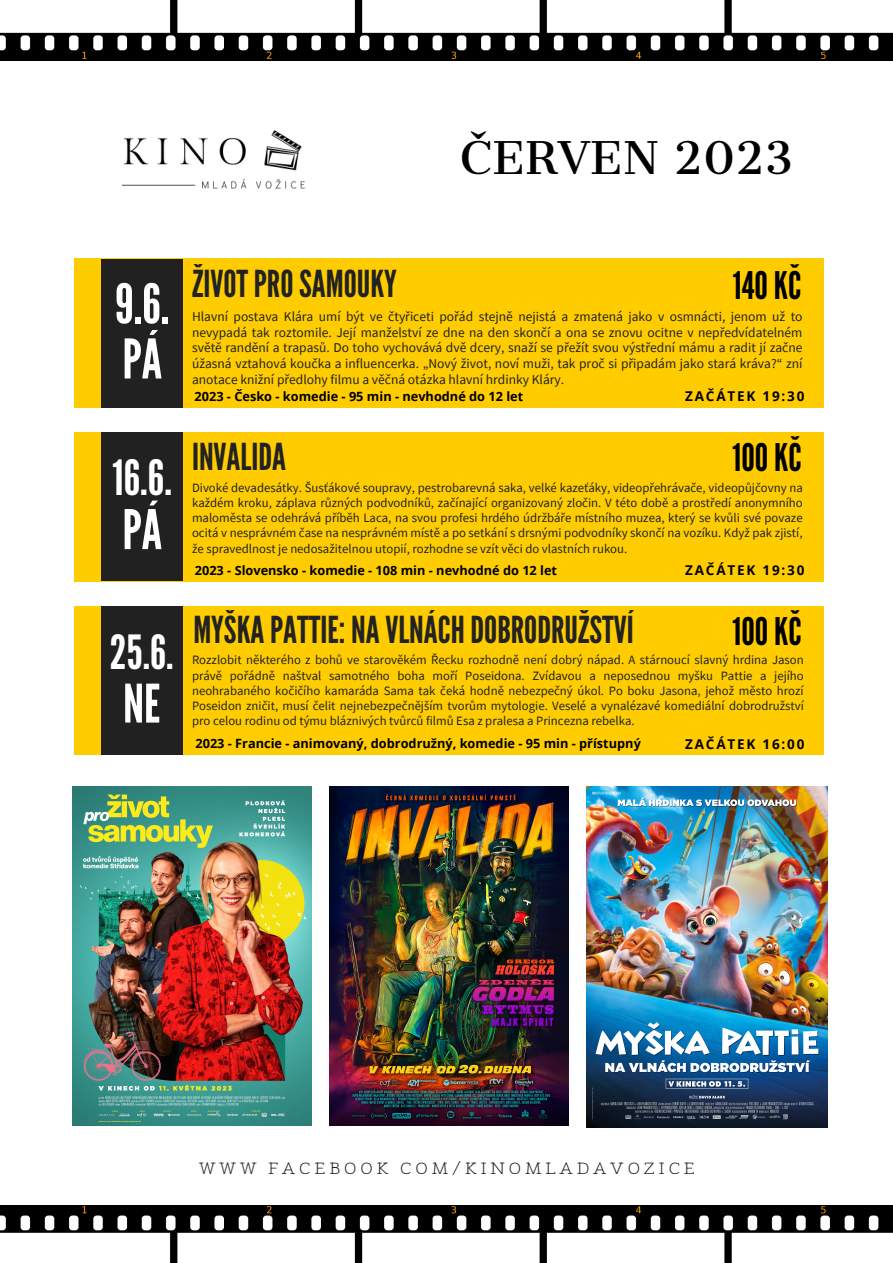
<style>
.page{position:relative;width:893px;height:1263px;background:#fff}
.page>*{position:absolute;margin:0;border:0;box-sizing:border-box;transform-origin:0 0}
.t1{font:54.53px "League Gothic";color:#fff}
.t2{font:53.03px "League Gothic";color:#fff}
.t3{font:48.53px "League Gothic";color:#fff}
.t4{font:47.03px "League Gothic";color:#fff}
.t5{font:42.97px "Cantata One";letter-spacing:.01em;color:#000}
.t6{font:38.03px "League Gothic";color:#000}
.t7{font:37.05px "League Gothic";color:#222}
.t8{font:300 15.67px "Sean Slab";letter-spacing:.25em;color:#212121}
.t9{font:13.5px/15.8px "Source Sans Pro";color:#222;text-align:justify}
.t10{font:700 13.5px "Open Sans";letter-spacing:.135em;color:#000}
.t11{font:12.75px/15.2px "Source Sans Pro";color:#222;text-align:justify}
.t12{font:700 12.75px "Open Sans";color:#000}
</style>
<div class="page">
<div style="left:74px;top:432px;width:749px;height:149px;background:#fc0"></div>
<div style="left:102px;top:432px;width:81px;height:149px;background:#212121"></div>
<img style="left:0;top:0;width:893px;height:60px">
<img style="left:0;top:1205px;width:893px;height:58px">
<div style="left:74px;top:606px;width:749px;height:149px;background:#fc0"></div>
<div style="left:101px;top:606px;width:81px;height:149px;background:#212121"></div>
<div style="left:74px;top:259px;width:749px;height:148px;background:#fc0"></div>
<div style="left:102px;top:259px;width:81px;height:148px;background:#212121"></div>
<img style="left:121px;top:130px;width:185px;height:59px">
<img style="left:72px;top:786px;width:240px;height:339px">
<img style="left:586px;top:786px;width:241px;height:341px">
<img style="left:329px;top:786px;width:240px;height:339px">
<p class="t5" style="left:460px;top:131px;width:334px">ČERVEN 2023</p>
<p class="t1" style="left:115px;top:272px;width:56px">9.6.</p>
<p class="t1" style="left:122px;top:327px;width:41px">PÁ</p>
<p class="t3" style="left:112px;top:450px;width:61px">16.6.</p>
<p class="t1" style="left:122px;top:498px;width:41px">PÁ</p>
<p class="t4" style="left:110px;top:625px;width:65px">25.6.</p>
<p class="t2" style="left:123px;top:673px;width:39px">NE</p>
<p class="t6" style="left:733px;top:263px;width:70px">140KČ</p>
<p class="t7" style="left:192px;top:263px;width:206px">ŽIVOTPROSAMOUKY</p>
<p class="t9" style="left:192px;top:308px;width:612px">Hlavní postava Klára umí být ve čtyřiceti pořád stejně nejistá a zmatená jako v osmnácti, jenom už to nevypadá tak roztomile. Její manželství ze dne na den skončí a ona se znovu ocitne v nepředvídatelném světě randění a trapasů. Do toho vychovává dvě dcery, snaží se přežít svou výstřední mámu a radit jí začne úžasná vztahová koučka a influencerka. „Nový život, noví muži, tak proč si připadám jako stará kráva?“ zní anotace knižní předlohy filmu a věčná otázka hlavní hrdinky Kláry.</p>
<p class="t12" style="left:194px;top:387px;width:330px">2023 - Česko - komedie - 95 min - nevhodné do 12 let</p>
<p class="t10" style="left:685px;top:386px;width:121px">ZAČÁTEK 19:30</p>
<p class="t6" style="left:732px;top:435px;width:70px">100KČ</p>
<p class="t7" style="left:192px;top:435px;width:96px">INVALIDA</p>
<p class="t11" style="left:192px;top:480px;width:612px">Divoké devadesátky. Šusťákové soupravy, pestrobarevná saka, velké kazeťáky, videopřehrávače, videopůjčovny na každém kroku, záplava různých podvodníků, začínající organizovaný zločin. V této době a prostředí anonymního maloměsta se odehrává příběh Laca, na svou profesi hrdého údržbáře místního muzea, který se kvůli své povaze ocitá v nesprávném čase na nesprávném místě a po setkání s drsnými podvodníky skončí na vozíku. Když pak zjistí, že spravedlnost je nedosažitelnou utopií, rozhodne se vzít věci do vlastních rukou.</p>
<p class="t10" style="left:685px;top:561px;width:121px">ZAČÁTEK 19:30</p>
<p class="t6" style="left:732px;top:609px;width:70px">100KČ</p>
<p class="t12" style="left:195px;top:561px;width:364px">2023 - Slovensko - komedie - 108 min - nevhodné do 12 let</p>
<p class="t7" style="left:193px;top:608px;width:442px">MYŠKAPATTIE:NAVLNÁCHDOBRODRUŽSTVÍ</p>
<p class="t11" style="left:192px;top:652px;width:613px">Rozzlobit některého z bohů ve starověkém Řecku rozhodně není dobrý nápad. A stárnoucí slavný hrdina Jason právě pořádně naštval samotného boha moří Poseidona. Zvídavou a neposednou myšku Pattie a jejího neohrabaného kočičího kamaráda Sama tak čeká hodně nebezpečný úkol. Po boku Jasona, jehož město hrozí Poseidon zničit, musí čelit nejnebezpečnějším tvorům mytologie. Veselé a vynalézavé komediální dobrodružství pro celou rodinu od týmu bláznivých tvůrců filmů Esa z pralesa a Princezna rebelka.</p>
<p class="t12" style="left:195px;top:734px;width:447px">2023 - Francie - animovaný, dobrodružný, komedie - 95 min - přístupný</p>
<p class="t10" style="left:685px;top:734px;width:121px">ZAČÁTEK 16:00</p>
<p class="t8" style="left:199px;top:1157px;width:497px">WWW.FACEBOOK.COM/KINOMLADAVOZICE</p>
</div>
